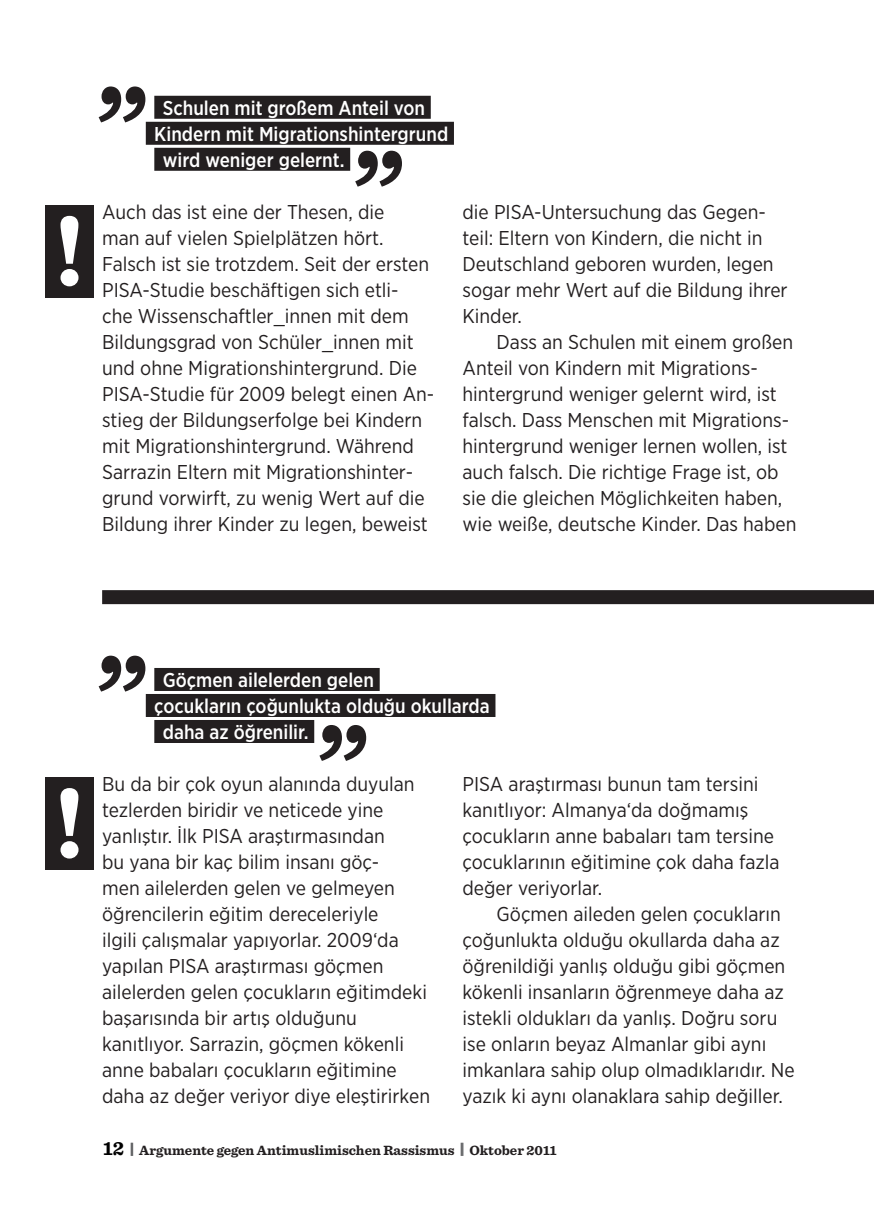
<style>
.page{position:relative;width:874px;height:1225px;background:#fff}
.page>*{position:absolute;margin:0;border:0;box-sizing:border-box;transform-origin:0 0}
.t1{font:700 110px "Sentinel";color:#231f20}
.t2{font:20px/26px "Gotham Narrow";color:#231f20}
.t3{font:500 20px "Gotham Narrow";color:#fff}
.t4{font:700 14px "Sentinel";color:#231f20}
.s1{font-size:20px;color:#000}
</style>
<div class="page">
<div style="left:154px;top:96px;width:276px;height:23px;background:#231f20"></div>
<div style="left:146px;top:122px;width:307px;height:23px;background:#231f20"></div>
<div style="left:154px;top:148px;width:196px;height:23px;background:#231f20"></div>
<div style="left:154px;top:668px;width:225px;height:23px;background:#231f20"></div>
<div style="left:146px;top:694px;width:349px;height:23px;background:#231f20"></div>
<div style="left:154px;top:720px;width:160px;height:23px;background:#231f20"></div>
<div style="left:45px;top:205px;width:49px;height:92px;background:#231f20"></div>
<svg style="left:60px;top:216px;width:18px;height:70px"></svg>
<div style="left:45px;top:777px;width:49px;height:92px;background:#231f20"></div>
<svg style="left:60px;top:788px;width:18px;height:70px"></svg>
<div style="left:102px;top:590px;width:771px;height:14px;background:#231f20"></div>
<h1 class="t1" style="left:97px;top:-19px;width:53px">„</h1>
<p class="t3" style="left:163px;top:95px;width:263px">Schulen mit großem Anteil von</p>
<p class="t3" style="left:154px;top:121px;width:295px">Kindern mit Migrationshintergrund</p>
<p class="t3" style="left:163px;top:147px;width:183px">wird weniger gelernt.</p>
<h1 class="t1" style="left:353px;top:45px;width:53px">„</h1>
<p class="t2" style="left:102px;top:199px;width:333px">Auch das ist eine der Thesen, die<br>man auf vielen Spielplätzen hört.<br>Falsch ist sie trotzdem. Seit der ersten PISA-Studie beschäftigen sich etli-<br>che Wissenschaftler_innen mit dem Bildungsgrad von Schüler_innen mit und ohne Migrationshintergrund. Die PISA-Studie für 2009 belegt einen An&shy;stieg der Bildungserfolge bei Kindern mit Migrationshintergrund. Während Sarrazin Eltern mit Migrationshinter&shy;grund vorwirft, zu wenig Wert auf die Bildung ihrer Kinder zu legen, beweist</p>
<p class="t2" style="left:462px;top:199px;width:326px">die PISA-Untersuchung das Gegen&shy;teil: Eltern von Kindern, die nicht in<br>Deutschland geboren wurden, legen sogar mehr Wert auf die Bildung ihrer<br>Kinder.</p>
<p class="t2" style="left:462px;top:329px;width:335px;text-indent:34px">Dass an Schulen mit einem großen Anteil von Kindern mit Migrations&shy;hintergrund weniger gelernt wird, ist falsch. Dass Menschen mit Migrations&shy;hintergrund weniger lernen wollen, ist auch falsch. Die richtige Frage ist, ob sie die gleichen Möglichkeiten haben, wie weiße, deutsche Kinder. Das haben</p>
<h1 class="t1" style="left:97px;top:550px;width:53px">„</h1>
<p class="t3" style="left:163px;top:667px;width:212px">Göçmen ailelerden gelen</p>
<p class="t3" style="left:154px;top:693px;width:337px">çocukların çoğunlukta olduğu okullarda</p>
<p class="t3" style="left:163px;top:719px;width:147px">daha az öğrenilir.</p>
<h1 class="t1" style="left:317px;top:619px;width:53px">„</h1>
<p class="t2" style="left:102px;top:771px;width:329px">Bu da bir çok oyun alanında duyulan tezlerden biridir ve neticede yine yanlıştır. İlk PISA araştırmasından<br>bu yana bir kaç bilim insanı göç-<br>men ailelerden gelen ve gelmeyen öğrencilerin eğitim dereceleriyle<br>ilgili çalışmalar yapıyorlar. 2009‘da yapılan PISA araştırması göçmen ailelerden gelen çocukların eğitimdeki başarısında bir artış olduğunu kanıtlıyor. Sarrazin, göçmen kökenli anne babaları çocukların eğitimine daha az değer veriyor diye eleştirirken</p>
<p class="t2" style="left:462px;top:771px;width:318px">PISA araştırması bunun tam tersini kanıtlıyor: Almanya‘da doğmamış çocukların anne babaları tam tersine çocuklarının eğitimine çok daha fazla değer veriyorlar.</p>
<p class="t2" style="left:462px;top:901px;width:333px;text-indent:34px">Göçmen aileden gelen çocukların çoğunlukta olduğu okullarda daha az öğrenildiği yanlış olduğu gibi göçmen kökenli insanların öğrenmeye daha az istekli oldukları da yanlış. Doğru soru ise onların beyaz Almanlar gibi aynı imkanlara sahip olup olmadıklarıdır. Ne yazık ki aynı olanaklara sahip değiller.</p>
<p class="t4" style="left:103px;top:1139px;width:455px"><span class="s1">12</span> <sup>||</sup> Argumente gegen Antimuslimischen Rassismus <sup>||</sup> Oktober 2011</p>
</div>
